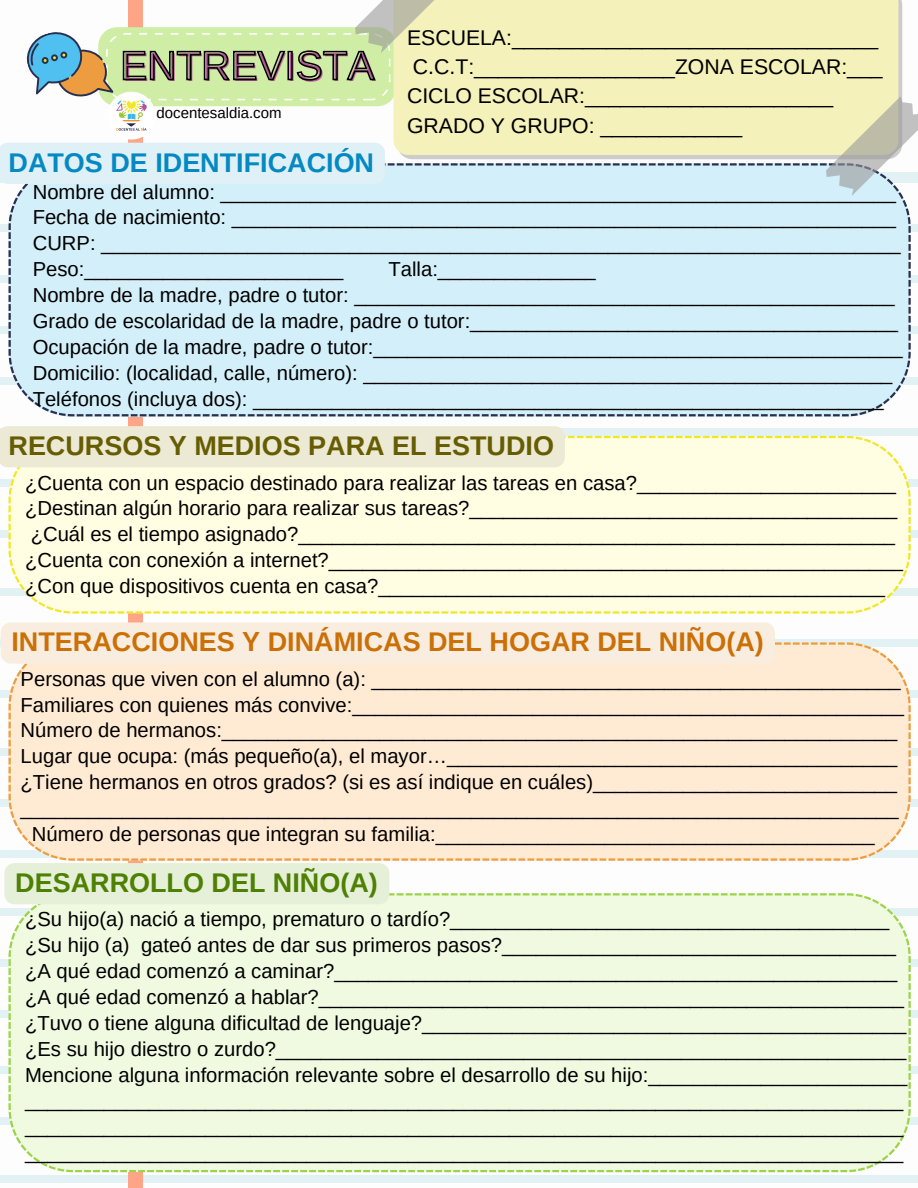
<style>
.page{position:relative;width:918px;height:1188px;background:#fff}
.page>*{position:absolute;margin:0;border:0;box-sizing:border-box;transform-origin:0 0}
.t1{font:40.5px "Arimo";color:#b35798}
.t2{font:700 27px "Arimo";color:#cb7006}
.t3{font:700 27px "Arimo";color:#665d02}
.t4{font:700 27px "Arimo";color:#0589c2}
.t5{font:700 27px "Arimo";color:#4d8003}
.t6{font:21.3px/29.2px "Arimo";color:#000}
.t7{font:20.25px "Arimo";color:#000}
.t8{font:15px "Arimo";color:#000}
</style>
<div class="page">
<div style="left:0;top:1175px;width:918px;height:7px;background:#e2f1f3"></div>
<div style="left:0;top:639px;width:918px;height:7px;background:#e2f1f3"></div>
<div style="left:0;top:428px;width:918px;height:7px;background:#e2f1f3"></div>
<div style="left:129px;top:0;width:14px;height:1188px;background:#ffa587"></div>
<div style="left:9px;top:163px;width:902px;height:253px;background:#d3effa"></div>
<div style="left:9px;top:436px;width:902px;height:178px;background:#fffde2"></div>
<div style="left:402px;top:0;width:500px;height:159px;background:#ccc"></div>
<div style="left:394px;top:0;width:504px;height:155px;background:#f4f1bb"></div>
<svg style="left:26px;top:0;width:429px;height:114px"></svg>
<svg style="left:826px;top:97px;width:92px;height:99px;background:#d6dac8"></svg>
<div style="left:9px;top:642px;width:902px;height:219px;background:#ffebd4"></div>
<div style="left:9px;top:893px;width:902px;height:279px;background:#f0fae1"></div>
<img style="left:107px;top:92px;width:48px;height:48px;border-radius:50%">
<div style="left:0;top:143px;width:385px;height:41px;background:#dff0f7"></div>
<div style="left:0;top:426px;width:565px;height:41px;background:#ecead5"></div>
<div style="left:1px;top:622px;width:774px;height:42px;background:#f9ede0;border-radius:10px"></div>
<div style="left:4px;top:863px;width:385px;height:41px;background:#e6efd8;border-radius:10px"></div>
<p class="t1" style="left:122px;top:45px;width:255px">ENTREVISTA</p>
<p class="t8" style="left:156px;top:104px;width:127px">docentesaldia.com</p>
<p class="t6" style="left:407px;top:23px;width:473px">ESCUELA:_______________________________</p>
<p class="t6" style="left:413px;top:52px;width:471px">C.C.T:_________________ZONA ESCOLAR:___</p>
<p class="t6" style="left:407px;top:81px;width:428px">CICLO ESCOLAR:_____________________<br>GRADO Y GRUPO: ____________</p>
<p class="t4" style="left:9px;top:147px;width:367px">DATOS DE IDENTIFICACIÓN</p>
<p class="t7" style="left:33px;top:180px;width:865px">Nombre del alumno: ____________________________________________________________</p>
<p class="t7" style="left:33px;top:206px;width:865px">Fecha de nacimiento: ___________________________________________________________</p>
<p class="t7" style="left:33px;top:232px;width:869px">CURP: _______________________________________________________________________</p>
<p class="t7" style="left:33px;top:258px;width:312px">Peso:_______________________</p>
<p class="t7" style="left:389px;top:258px;width:209px">Talla:______________</p>
<p class="t7" style="left:33px;top:284px;width:864px">Nombre de la madre, padre o tutor: ________________________________________________</p>
<p class="t7" style="left:33px;top:310px;width:867px">Grado de escolaridad de la madre, padre o tutor:______________________________________</p>
<p class="t7" style="left:33px;top:336px;width:872px">Ocupación de la madre, padre o tutor:_______________________________________________</p>
<p class="t7" style="left:33px;top:361px;width:861px">Domicilio: (localidad, calle, número): _______________________________________________</p>
<p class="t7" style="left:33px;top:387px;width:852px">Teléfonos (incluya dos): ________________________________________________________</p>
<p class="t3" style="left:9px;top:431px;width:547px">RECURSOS Y MEDIOS PARA EL ESTUDIO</p>
<p class="t7" style="left:25px;top:471px;width:872px">¿Cuenta con un espacio destinado para realizar las tareas en casa?_______________________</p>
<p class="t7" style="left:25px;top:497px;width:874px">¿Destinan algún horario para realizar sus tareas?______________________________________</p>
<p class="t7" style="left:31px;top:523px;width:866px">¿Cuál es el tiempo asignado?_____________________________________________________</p>
<p class="t7" style="left:25px;top:549px;width:879px">¿Cuenta con conexión a internet?___________________________________________________</p>
<p class="t7" style="left:25px;top:575px;width:861px">¿Con que dispositivos cuenta en casa?_____________________________________________</p>
<p class="t2" style="left:12px;top:627px;width:754px">INTERACCIONES Y DINÁMICAS DEL HOGAR DEL NIÑO(A)</p>
<p class="t7" style="left:21px;top:667px;width:882px">Personas que viven con el alumno (a): _______________________________________________</p>
<p class="t7" style="left:21px;top:693px;width:885px">Familiares con quienes más convive:_________________________________________________</p>
<p class="t7" style="left:21px;top:719px;width:878px">Número de hermanos:____________________________________________________________</p>
<p class="t7" style="left:21px;top:745px;width:878px">Lugar que ocupa: (más pequeño(a), el mayor…________________________________________</p>
<p class="t7" style="left:21px;top:771px;width:878px">¿Tiene hermanos en otros grados? (si es así indique en cuáles)___________________________</p>
<p class="t7" style="left:21px;top:797px;width:880px">______________________________________________________________________________</p>
<p class="t7" style="left:32px;top:823px;width:844px">Número de personas que integran su familia:_______________________________________</p>
<p class="t5" style="left:15px;top:868px;width:364px">DESARROLLO DEL NIÑO(A)</p>
<p class="t7" style="left:25px;top:908px;width:866px">¿Su hijo(a) nació a tiempo, prematuro o tardío?_______________________________________</p>
<p class="t7" style="left:25px;top:934px;width:873px">¿Su hijo (a) gateó antes de dar sus primeros pasos?___________________________________</p>
<p class="t7" style="left:25px;top:960px;width:874px">¿A qué edad comenzó a caminar?__________________________________________________</p>
<p class="t7" style="left:25px;top:986px;width:881px">¿A qué edad comenzó a hablar?____________________________________________________</p>
<p class="t7" style="left:25px;top:1011px;width:883px">¿Tuvo o tiene alguna dificultad de lenguaje?___________________________________________</p>
<p class="t7" style="left:25px;top:1037px;width:883px">¿Es su hijo diestro o zurdo?________________________________________________________</p>
<p class="t7" style="left:25px;top:1063px;width:884px">Mencione alguna información relevante sobre el desarrollo de su hijo:_______________________</p>
<p class="t7" style="left:25px;top:1089px;width:880px">______________________________________________________________________________</p>
<p class="t7" style="left:25px;top:1115px;width:880px">______________________________________________________________________________</p>
<p class="t7" style="left:25px;top:1141px;width:880px">______________________________________________________________________________</p>
</div>
